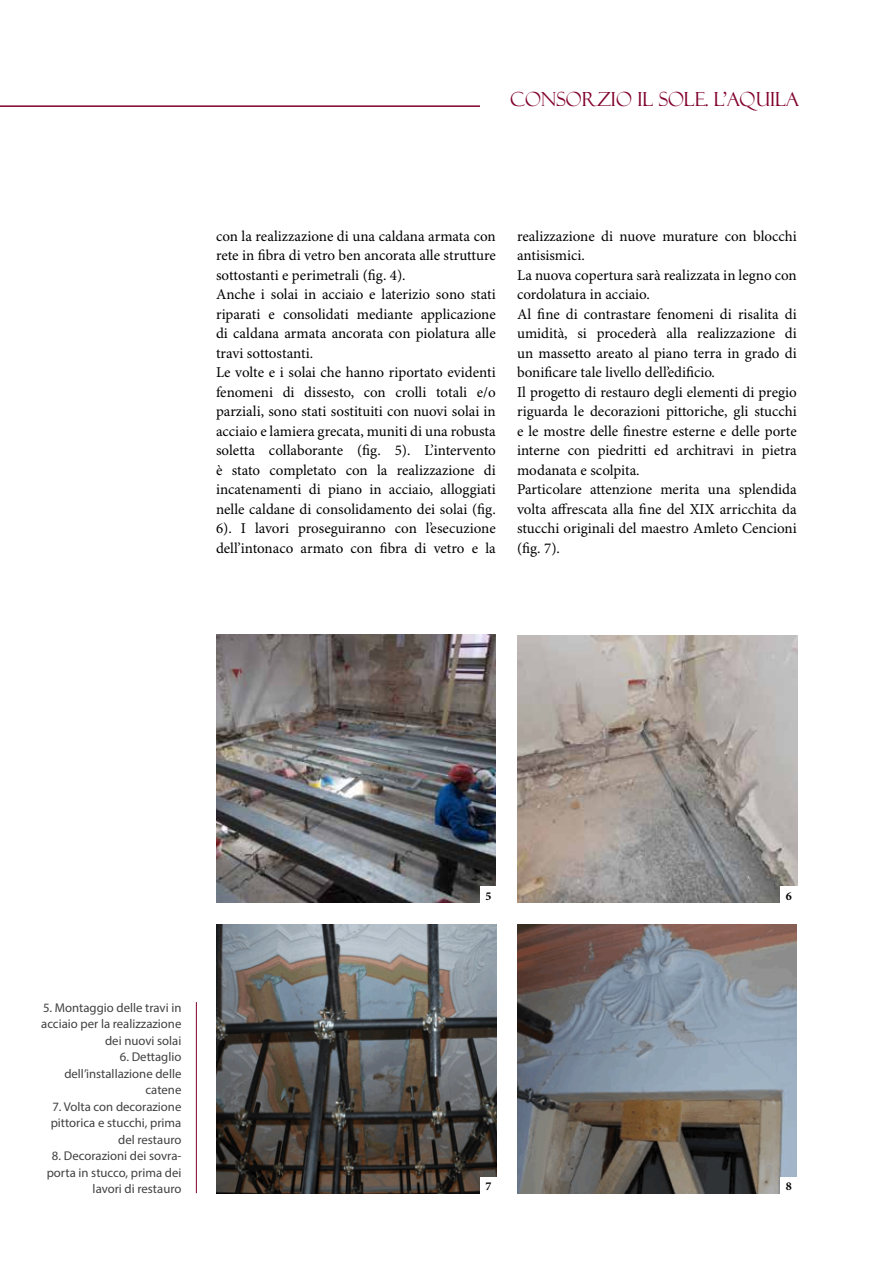
<style>
.page{position:relative;width:893px;height:1263px;background:#fff}
.page>*{position:absolute;margin:0;border:0;box-sizing:border-box;transform-origin:0 0}
.t1{font:19.5px "Felix Titling";color:#81002d}
.t2{font:15px/19.5px "Minion Pro";color:#000}
.t3{font:12.75px/16.5px "Myriad Pro";color:#414042;text-align:right}
.t4{font:700 12px "Minion Pro";color:#000}
</style>
<div class="page">
<img style="left:517px;top:924px;width:280px;height:269px">
<img style="left:216px;top:924px;width:280px;height:269px">
<img style="left:217px;top:635px;width:279px;height:267px">
<img style="left:517px;top:636px;width:280px;height:266px">
<hr style="left:196px;top:1002px;width:1px;height:191px;background:#81002d">
<div style="left:480px;top:887px;width:17px;height:17px;background:#fff"></div>
<div style="left:480px;top:1177px;width:17px;height:17px;background:#fff"></div>
<div style="left:780px;top:887px;width:17px;height:17px;background:#fff"></div>
<div style="left:780px;top:1177px;width:17px;height:17px;background:#fff"></div>
<hr style="left:0;top:105px;width:480px;height:2px;background:#81002d">
<h1 class="t1" style="left:510px;top:88px;width:291px">CONSORZIO IL SOLE. L’AQUILA</h1>
<p class="t2" style="left:216px;top:227px;width:281px">con la realizzazione di una caldana armata con rete in fibra di vetro ben ancorata alle strutture sottostanti e perimetrali (fig. 4).<br>Anche i solai in acciaio e laterizio sono stati riparati e consolidati mediante applicazione di caldana armata ancorata con piolatura alle travi sottostanti.<br>Le volte e i solai che hanno riportato evidenti fenomeni di dissesto, con crolli totali e/o parziali, sono stati sostituiti con nuovi solai in acciaio e lamiera grecata, muniti di una robusta soletta collaborante (fig. 5). L’intervento è stato completato con la realizzazione di incatenamenti di piano in acciaio, alloggiati nelle caldane di consolidamento dei solai (fig.<br>6). I lavori proseguiranno con l’esecuzione dell’intonaco armato con fibra di vetro e la</p>
<p class="t2" style="left:517px;top:227px;width:281px">realizzazione di nuove murature con blocchi antisismici.<br>La nuova copertura sarà realizzata in legno con cordolatura in acciaio.<br>Al fine di contrastare fenomeni di risalita di umidità, si procederà alla realizzazione di un massetto areato al piano terra in grado di bonificare tale livello dell’edificio.<br>Il progetto di restauro degli elementi di pregio riguarda le decorazioni pittoriche, gli stucchi e le mostre delle finestre esterne e delle porte interne con piedritti ed architravi in pietra modanata e scolpita.<br>Particolare attenzione merita una splendida volta affrescata alla fine del XIX arricchita da stucchi originali del maestro Amleto Cencioni (fig. 7).</p>
<p class="t3" style="left:41px;top:999px;width:142px">5. Montaggio delle travi in acciaio per la realizzazione dei nuovi solai</p>
<p class="t3" style="left:64px;top:1048px;width:119px">6. Dettaglio dell’installazione delle catene</p>
<p class="t3" style="left:51px;top:1098px;width:132px">7. Volta con decorazione pittorica e stucchi, prima del restauro</p>
<p class="t3" style="left:47px;top:1147px;width:136px">8. Decorazioni dei sovra&shy;porta in stucco, prima dei lavori di restauro</p>
<p class="t4" style="left:485px;top:887px;width:7px">5</p>
<p class="t4" style="left:485px;top:1178px;width:7px">7</p>
<p class="t4" style="left:786px;top:887px;width:7px">6</p>
<p class="t4" style="left:786px;top:1178px;width:7px">8</p>
</div>
